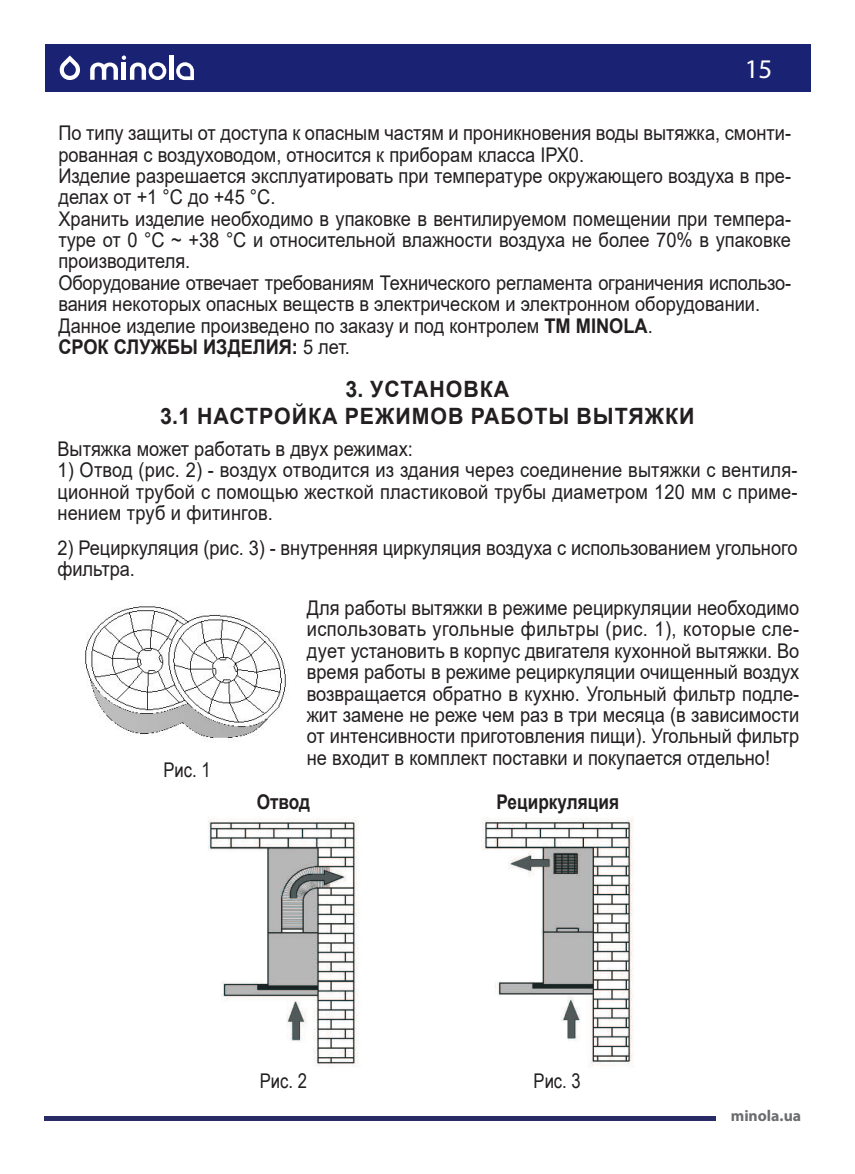
<style>
.page{position:relative;width:855px;height:1174px;background:#fff}
.page>*{position:absolute;margin:0;border:0;box-sizing:border-box;transform-origin:0 0}
.t1{font:27px "Myriad Pro";color:#fff}
.t2{font:700 22.5px "Arial";letter-spacing:.045em;color:#231f20;scale:.95 1}
.t3{font:20.25px/21.4px "Arial";color:#231f20;scale:.9 1}
.t4{font:700 20.25px "Arial";color:#231f20;scale:.9 1}
.t5{font:700 20.25px "Arial";color:#231f20;scale:.85 1}
.t6{font:20.25px "Arial Narrow";color:#231f20}
.t7{font:700 15.75px "Myriad Pro";color:#6c6d70}
.s1{font-weight:700}
.s2{font-weight:400}
</style>
<div class="page">
<img style="left:85px;top:605px;width:201px;height:135px">
<img style="left:208px;top:817px;width:151px;height:250px">
<img style="left:482px;top:817px;width:152px;height:250px">
<div style="left:45px;top:45px;width:765px;height:47px;background:#1a2373"></div>
<hr style="left:169px;top:55px;width:4px;height:25px;background:#fff">
<svg style="left:176px;top:62px;width:18px;height:18px"></svg>
<svg style="left:90px;top:55px;width:76px;height:25px"></svg>
<svg style="left:59px;top:55px;width:21px;height:25px"></svg>
<hr style="left:45px;top:1116px;width:671px;height:4px;background:#292b67">
<h1 class="t1" style="left:744px;top:52px;width:29px">15</h1>
<p class="t3" style="left:58px;top:122px;width:815px">По типу защиты от доступа к опасным частям и проникновения воды вытяжка, смонти&shy;рованная с воздуховодом, относится к приборам класса ІРХ0.</p>
<p class="t3" style="left:58px;top:165px;width:815px">Изделие разрешается эксплуатировать при температуре окружающего воздуха в пре&shy;делах от +1 °С до +45 °С.</p>
<p class="t3" style="left:58px;top:208px;width:815px;text-align:justify">Хранить изделие необходимо в упаковке в вентилируемом помещении при темпера&shy;туре от 0 °С ~ +38 °С и относительной влажности воздуха не более 70% в упаковке производителя.</p>
<p class="t3" style="left:58px;top:272px;width:815px">Оборудование отвечает требованиям Технического регламента ограничения использо&shy;вания некоторых опасных веществ в электрическом и электронном оборудовании.</p>
<p class="t3" style="left:58px;top:315px;width:662px">Данное изделие произведено по заказу и под контролем <span class="s1">ТМ MINOLA</span>.</p>
<p class="t4" style="left:58px;top:333px;width:325px">СРОК СЛУЖБЫ ИЗДЕЛИЯ: <span class="s2">5 лет.</span></p>
<p class="t2" style="left:345px;top:373px;width:174px">3. УСТАНОВКА</p>
<p class="t2" style="left:160px;top:400px;width:564px">3.1 НАСТРОЙКА РЕЖИМОВ РАБОТЫ ВЫТЯЖКИ</p>
<p class="t3" style="left:57px;top:438px;width:396px">Вытяжка может работать в двух режимах:</p>
<p class="t3" style="left:57px;top:459px;width:824px;text-align:justify">1) Отвод (рис. 2) - воздух отводится из здания через соединение вытяжки с вентиля&shy;ционной трубой с помощью жесткой пластиковой трубы диаметром 120 мм с приме&shy;нением труб и фитингов.</p>
<p class="t3" style="left:57px;top:537px;width:824px">2) Рециркуляция (рис. 3) - внутренняя циркуляция воздуха с использованием угольного фильтра.</p>
<p class="t6" style="left:163px;top:755px;width:49px">Рис. 1</p>
<p class="t3" style="left:307px;top:597px;width:549px;text-align:justify">Для работы вытяжки в режиме рециркуляции необходимо использовать угольные фильтры (рис. 1), которые сле&shy;дует установить в корпус двигателя кухонной вытяжки. Во время работы в режиме рециркуляции очищенный воздух возвращается обратно в кухню. Угольный фильтр подле&shy;жит замене не реже чем раз в три месяца (в зависимости от интенсивности приготовления пищи). Угольный фильтр не входит в комплект поставки и покупается отдельно!</p>
<p class="t5" style="left:257px;top:787px;width:64px">Отвод</p>
<p class="t5" style="left:496px;top:787px;width:146px">Рециркуляция</p>
<p class="t6" style="left:260px;top:1065px;width:49px">Рис. 2</p>
<p class="t6" style="left:533px;top:1065px;width:49px">Рис. 3</p>
<p class="t7" style="left:730px;top:1105px;width:72px">minola.ua</p>
</div>
